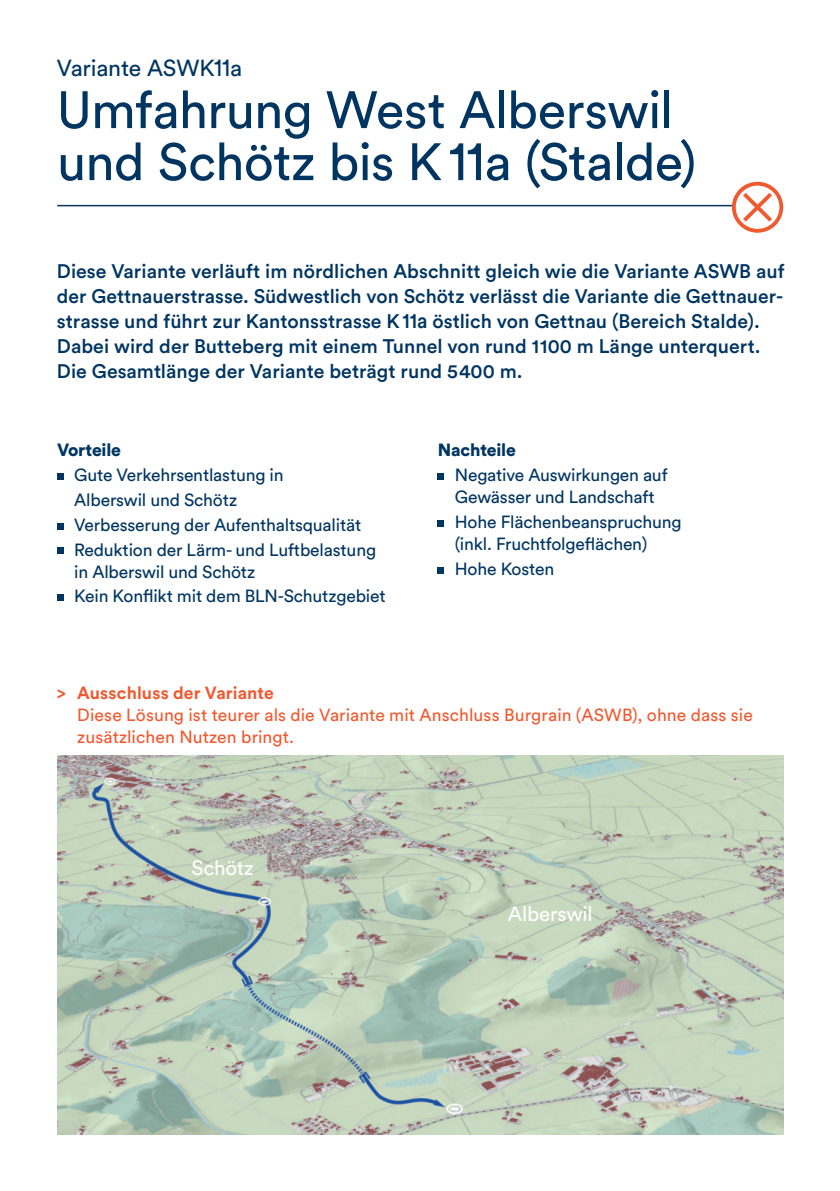
<style>
.page{position:relative;width:840px;height:1191px;background:#fff}
.page>*{position:absolute;margin:0;border:0;box-sizing:border-box;transform-origin:0 0}
.t1{font:52px/52px "Circular Std";letter-spacing:-.015em;color:#003562}
.t2{font:23px "Circular Std";letter-spacing:-.01em;color:#003562}
.t3{font:20.6px "Circular Std";letter-spacing:-.01em;color:#fff}
.t4{font:500 19.6px/25px "Circular Std";color:#003562}
.t5{font:17.6px/24.8px "Circular Std";letter-spacing:-.01em;color:#003562}
.t6{font:17.6px/22px "Circular Std";letter-spacing:.005em;color:#f1592f}
.t7{font:700 17.6px "Circular Std";letter-spacing:.005em;color:#f1592f}
.t8{font:900 17.6px "Circular Std";letter-spacing:-.01em;color:#003562}
.s1{font-size:25.4px}
.s2{font-size:56.6px}
.s3{font-size:21.4px}
</style>
<div class="page">
<svg style="left:57px;top:473px;width:6px;height:6px"></svg>
<svg style="left:57px;top:523px;width:6px;height:6px"></svg>
<svg style="left:57px;top:548px;width:6px;height:6px"></svg>
<div style="left:57px;top:594px;width:6px;height:7px;background:#003562"></div>
<div style="left:437px;top:473px;width:7px;height:6px;background:#003562"></div>
<div style="left:437px;top:520px;width:7px;height:6px;background:#003562"></div>
<div style="left:437px;top:567px;width:7px;height:6px;background:#003562"></div>
<img style="left:57px;top:756px;width:725px;height:378px">
<hr style="left:57px;top:205px;width:674px;height:1px;background:#003562">
<svg style="left:738px;top:189px;width:37px;height:37px"></svg>
<div style="left:731px;top:182px;width:51px;height:51px;border:4px solid #f1592f;border-radius:50%"></div>
<p class="t2" style="left:57px;top:56px;width:187px">Variante ASWK<span class="s1">11</span>a</p>
<h1 class="t1" style="left:57px;top:85px;width:640px">Umfahrung West Alberswil und Schötz bis K <span class="s2">11</span>a (Stalde)</h1>
<p class="t4" style="left:57px;top:259px;width:728px">Diese Variante verläuft im nördlichen Abschnitt gleich wie die Variante ASWB auf der Gettnauerstrasse. Südwestlich von Schötz verlässt die Variante die Gettnauer&shy;strasse und führt zur Kantonsstrasse K <span class="s3">11a</span> östlich von Gettnau (Bereich Stalde).<br>Dabei wird der Butteberg mit einem Tunnel von rund 1 100 m Länge unterquert.<br>Die Gesamtlänge der Variante beträgt rund 5 400 m.</p>
<p class="t8" style="left:57px;top:443px;width:65px">Vorteile</p>
<p class="t5" style="left:74px;top:463px;width:303px">Gute Verkehrsentlastung in<br>Alberswil und Schötz<br>Verbesserung der Aufenthaltsqualität<br>Reduktion der Lärm- und Luftbelastung</p>
<p class="t5" style="left:74px;top:559px;width:313px">in Alberswil und Schötz<br>Kein Konflikt mit dem BLN-Schutzgebiet</p>
<p class="t8" style="left:437px;top:443px;width:79px">Nachteile</p>
<p class="t5" style="left:454px;top:464px;width:214px;line-height:22px">Negative Auswirkungen auf<br>Gewässer und Landschaft</p>
<p class="t5" style="left:454px;top:511px;width:228px;line-height:22px">Hohe Flächenbeanspruchung (inkl. Fruchtfolgeflächen)</p>
<p class="t5" style="left:454px;top:556px;width:101px">Hohe Kosten</p>
<p class="t7" style="left:57px;top:686px;width:218px">&gt; Ausschluss der Variante</p>
<p class="t6" style="left:77px;top:704px;width:676px">Diese Lösung ist teurer als die Variante mit Anschluss Burgrain (ASWB), ohne dass sie zusätzlichen Nutzen bringt.</p>
<p class="t3" style="left:191px;top:856px;width:64px">Schötz</p>
<p class="t3" style="left:507px;top:903px;width:86px">Alberswil</p>
</div>
